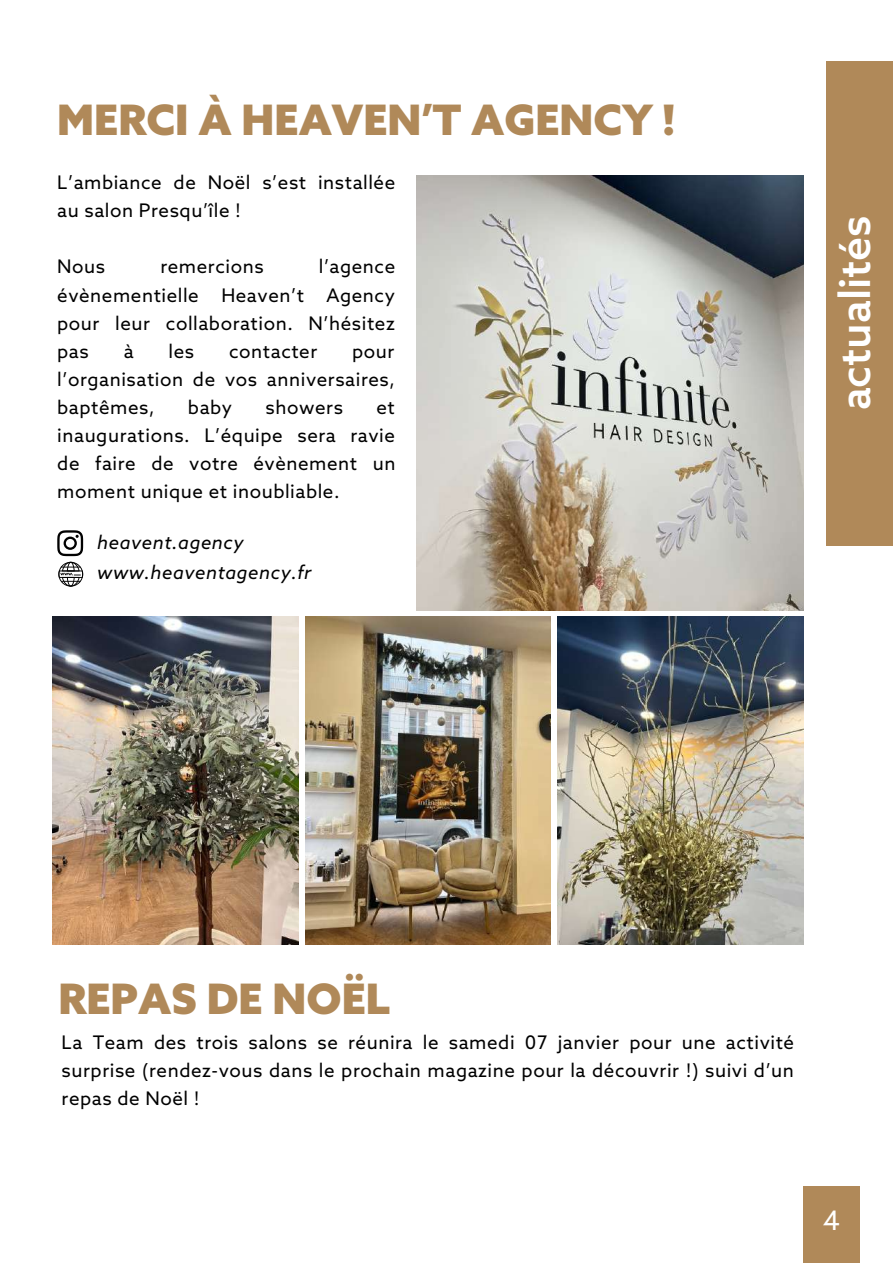
<style>
.page{position:relative;width:893px;height:1264px;background:#fff}
.page>*{position:absolute;margin:0;border:0;box-sizing:border-box;transform-origin:0 0}
.t1{font:500 42.75px "Azo Sans";color:#fff}
.t2{font:900 42px "Azo Sans";color:#b08959}
.t3{font:26.85px "Azo Sans";color:#fff}
.t4{font:18.75px/28px "Azo Sans";letter-spacing:.03em;color:#000;text-align:justify}
.t5{font:italic 18.75px/30.3px "Azo Sans";letter-spacing:.03em;color:#000}
</style>
<div class="page">
<div style="left:825px;top:61px;width:67px;height:484px;background:#b08959"></div>
<div style="left:803px;top:1186px;width:56px;height:76px;background:#b08959"></div>
<img style="left:417px;top:175px;width:386px;height:435px">
<svg style="left:57px;top:530px;width:26px;height:26px"></svg>
<svg style="left:58px;top:562px;width:25px;height:24px"></svg>
<img style="left:305px;top:617px;width:245px;height:327px">
<img style="left:558px;top:617px;width:245px;height:327px">
<img style="left:53px;top:617px;width:245px;height:327px">
<h2 class="t2" style="left:57px;top:98px;width:619px">MERCI À HEAVEN’T AGENCY !</h2>
<p class="t4" style="left:57px;top:170px;width:339px">L’ambiance de Noël s’est installée au salon Presqu’île !</p>
<p class="t4" style="left:57px;top:254px;width:49px">Nous</p>
<p class="t4" style="left:160px;top:254px;width:105px">remercions</p>
<p class="t4" style="left:57px;top:254px;width:339px;text-indent:261px">l’agence évènementielle Heaven’t Agency pour leur collaboration. N’hésitez pas</p>
<p class="t4" style="left:124px;top:338px;width:11px">à</p>
<p class="t4" style="left:169px;top:338px;width:27px">les</p>
<p class="t4" style="left:229px;top:338px;width:90px">contacter</p>
<p class="t4" style="left:57px;top:338px;width:339px;text-indent:295px">pour l’organisation de vos anniversaires, baptêmes,</p>
<p class="t4" style="left:188px;top:395px;width:46px">baby</p>
<p class="t4" style="left:265px;top:395px;width:79px">showers</p>
<p class="t4" style="left:57px;top:395px;width:339px;text-indent:319px">et inaugurations. L’équipe sera ravie de faire de votre évènement un moment unique et inoubliable.</p>
<p class="t5" style="left:97px;top:529px;width:216px">heavent.agency www.heaventagency.fr</p>
<h1 class="t1" style="left:832px;top:410px;width:197px;rotate:-90deg">actualités</h1>
<h2 class="t2" style="left:58px;top:977px;width:333px">REPAS DE NOËL</h2>
<p class="t4" style="left:62px;top:1030px;width:733px">La Team des trois salons se réunira le samedi 07 janvier pour une activité surprise (rendez-vous dans le prochain magazine pour la découvrir !) suivi d’un repas de Noël !</p>
<h3 class="t3" style="left:822px;top:1206px;width:19px">4</h3>
</div>
